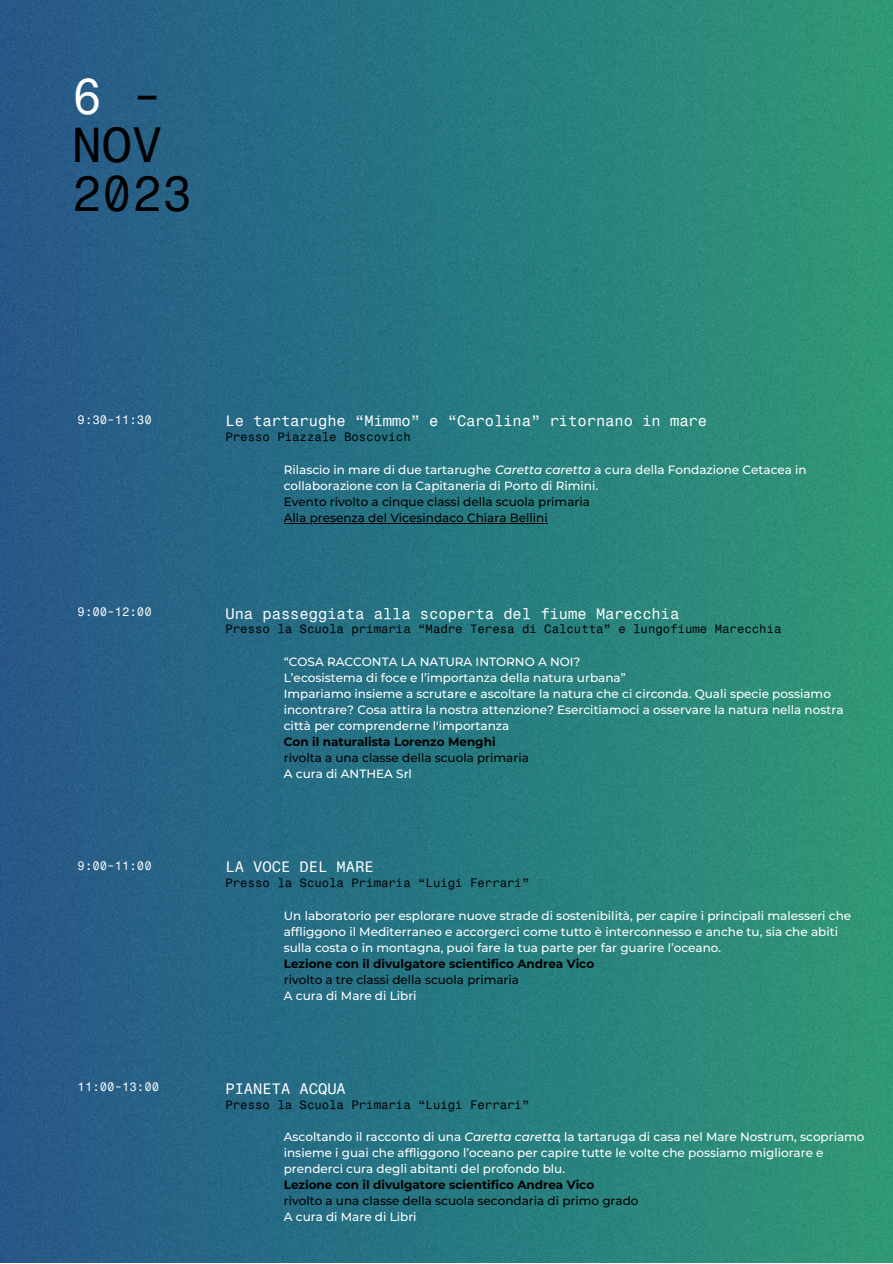
<style>
.page{position:relative;width:893px;height:1264px;background:#fff}
.page>*{position:absolute;margin:0;border:0;box-sizing:border-box;transform-origin:0 0}
.t1{font:48.75px/48.3px "Fragment Mono";color:#000}
.t2{font:15px "Fragment Mono";color:#fff}
.t3{font:500 12px/16px "Montserrat";color:#fff}
.t4{font:500 12px "Montserrat";color:#000}
.t5{font:12px "Fragment Mono";color:#000}
.t6{font:700 12px "Montserrat";color:#000}
.t7{font:12px "Fragment Mono";color:#fff}
.s1{color:#fff}
.s2{font-style:italic}
</style>
<div class="page">
<img style="left:0;top:0;width:892px;height:1262px">
<hr style="left:284px;top:523px;width:263px;height:1px;background:#000">
<p class="t1" style="left:72px;top:73px;width:92px"><span class="s1">6</span> -<br>NOV</p>
<p class="t1" style="left:72px;top:169px;width:122px">2023</p>
<p class="t7" style="left:78px;top:412px;width:76px">9:30-11:30</p>
<p class="t2" style="left:225px;top:412px;width:483px">Le tartarughe “Mimmo” e “Carolina” ritornano in mare</p>
<p class="t5" style="left:225px;top:430px;width:187px">Presso Piazzale Boscovich</p>
<p class="t3" style="left:284px;top:461px;width:524px">Rilascio in mare di due tartarughe <span class="s2">Caretta caretta</span> a cura della Fondazione Cetacea in collaborazione con la Capitaneria di Porto di Rimini.</p>
<p class="t4" style="left:284px;top:494px;width:307px">Evento rivolto a cinque classi della scuola primaria</p>
<p class="t4" style="left:284px;top:510px;width:265px">Alla presenza del Vicesindaco Chiara Bellini</p>
<p class="t7" style="left:78px;top:605px;width:76px">9:00-12:00</p>
<p class="t2" style="left:225px;top:604px;width:455px">Una passeggiata alla scoperta del fiume Marecchia</p>
<p class="t5" style="left:225px;top:622px;width:557px">Presso la Scuola primaria “Madre Teresa di Calcutta” e lungofiume Marecchia</p>
<p class="t3" style="left:284px;top:654px;width:298px">“COSA RACCONTA LA NATURA INTORNO A NOI?</p>
<p class="t3" style="left:284px;top:670px;width:343px">L’ecosistema di foce e l’importanza della natura urbana”</p>
<p class="t3" style="left:284px;top:686px;width:561px">Impariamo insieme a scrutare e ascoltare la natura che ci circonda. Quali specie possiamo incontrare? Cosa attira la nostra attenzione? Esercitiamoci a osservare la natura nella nostra città per comprenderne l'importanza</p>
<p class="t6" style="left:284px;top:734px;width:213px">Con il naturalista Lorenzo Menghi</p>
<p class="t4" style="left:284px;top:750px;width:246px">rivolta a una classe della scuola primaria</p>
<p class="t3" style="left:284px;top:766px;width:130px">A cura di ANTHEA Srl</p>
<p class="t7" style="left:78px;top:858px;width:76px">9:00-11:00</p>
<p class="t2" style="left:225px;top:857px;width:150px">LA VOCE DEL MARE</p>
<p class="t5" style="left:225px;top:875px;width:305px">Presso la Scuola Primaria “Luigi Ferrari”</p>
<p class="t3" style="left:284px;top:907px;width:569px">Un laboratorio per esplorare nuove strade di sostenibilità, per capire i principali malesseri che affliggono il Mediterraneo e accorgerci come tutto è interconnesso e anche tu, sia che abiti sulla costa o in montagna, puoi fare la tua parte per far guarire l’oceano.</p>
<p class="t6" style="left:284px;top:956px;width:312px">Lezione con il divulgatore scientifico Andrea Vico</p>
<p class="t4" style="left:284px;top:972px;width:237px">rivolto a tre classi della scuola primaria</p>
<p class="t3" style="left:284px;top:987px;width:134px">A cura di Mare di Libri</p>
<p class="t7" style="left:78px;top:1079px;width:83px">11:00-13:00</p>
<p class="t2" style="left:225px;top:1079px;width:122px">PIANETA ACQUA</p>
<p class="t5" style="left:225px;top:1097px;width:305px">Presso la Scuola Primaria “Luigi Ferrari”</p>
<p class="t3" style="left:284px;top:1129px;width:278px">Ascoltando il racconto di una <span class="s2">Caretta caretta</span></p>
<p class="t3" style="left:284px;top:1129px;width:582px;text-indent:274px">, la tartaruga di casa nel Mare Nostrum, scopriamo insieme i guai che affliggono l’oceano per capire tutte le volte che possiamo migliorare e prenderci cura degli abitanti del profondo blu.</p>
<p class="t6" style="left:284px;top:1177px;width:312px">Lezione con il divulgatore scientifico Andrea Vico</p>
<p class="t4" style="left:284px;top:1193px;width:356px">rivolto a una classe della scuola secondaria di primo grado</p>
<p class="t3" style="left:284px;top:1208px;width:134px">A cura di Mare di Libri</p>
</div>
